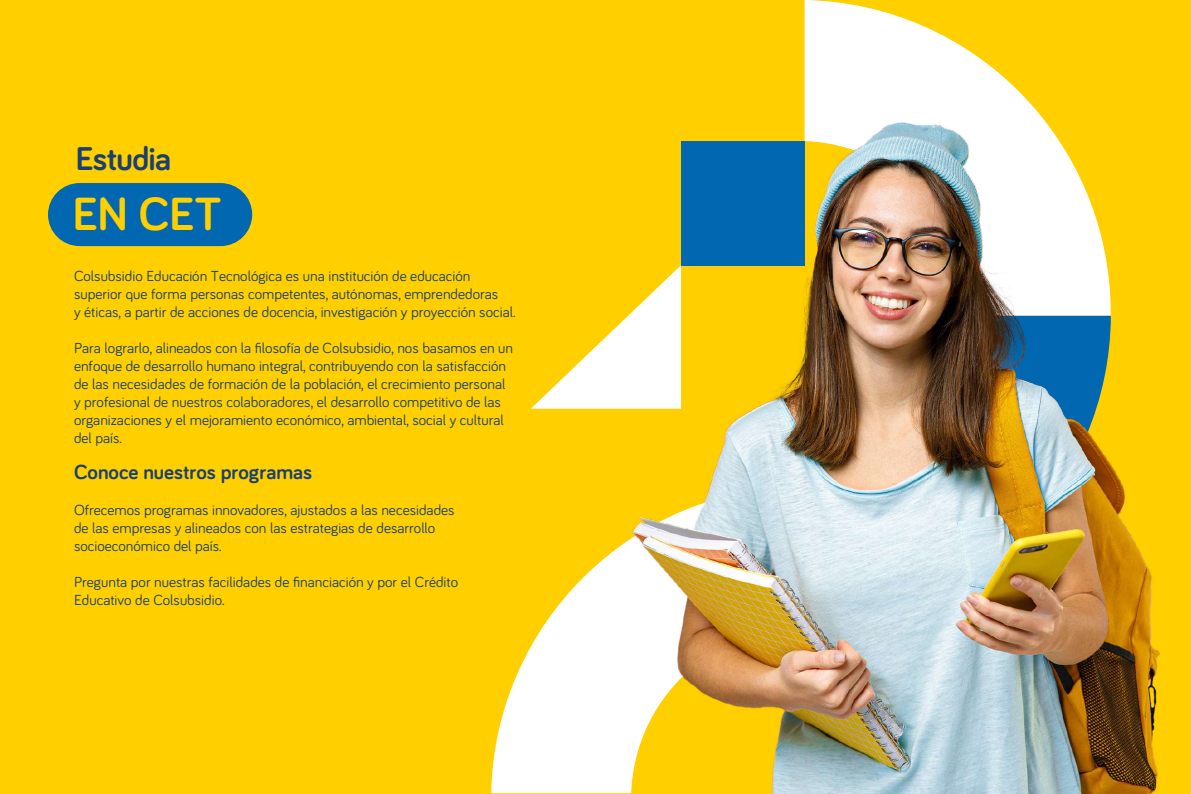
<style>
.page{position:relative;width:1191px;height:794px;background:#ffcf00}
.page>*{position:absolute;margin:0;border:0;box-sizing:border-box;transform-origin:0 0}
.t1{font:700 48px "Bariol";color:#ffcf00}
.t2{font:700 34px "Bariol";letter-spacing:-.02em;color:#1a3f71}
.t3{font:700 21px "Bariol";color:#1a3f71}
.t4{font:15px/18px "Bariol";color:#1a3f71}
</style>
<div class="page">
<div style="left:48px;top:183px;width:204px;height:63px;background:#0067b0;border-radius:32px"></div>
<svg style="left:491px;top:546px;width:129px;height:247px;fill:#fff"></svg>
<svg style="left:804px;top:0;width:194px;height:72px;fill:#fff"></svg>
<svg style="left:531px;top:323px;width:89px;height:86px"></svg>
<img style="left:620px;top:72px;width:539px;height:722px">
<h2 class="t2" style="left:76px;top:136px;width:97px">Estudia</h2>
<h1 class="t1" style="left:73px;top:181px;width:150px">EN CET</h1>
<p class="t4" style="left:74px;top:266px;width:443px">Colsubsidio Educación Tecnológica es una institución de educación superior que forma personas competentes, autónomas, emprendedoras<br>y éticas, a partir de acciones de docencia, investigación y proyección social.</p>
<p class="t4" style="left:74px;top:338px;width:440px">Para lograrlo, alineados con la filosofía de Colsubsidio, nos basamos en un enfoque de desarrollo humano integral, contribuyendo con la satisfacción de las necesidades de formación de la población, el crecimiento personal y profesional de nuestros colaboradores, el desarrollo competitivo de las organizaciones y el mejoramiento económico, ambiental, social y cultural del país.</p>
<h3 class="t3" style="left:74px;top:457px;width:240px">Conoce nuestros programas</h3>
<p class="t4" style="left:74px;top:500px;width:382px">Ofrecemos programas innovadores, ajustados a las necesidades de las empresas y alineados con las estrategias de desarrollo socioeconómico del país.</p>
<p class="t4" style="left:74px;top:572px;width:386px">Pregunta por nuestras facilidades de financiación y por el Crédito<br>Educativo de Colsubsidio.</p>
</div>
